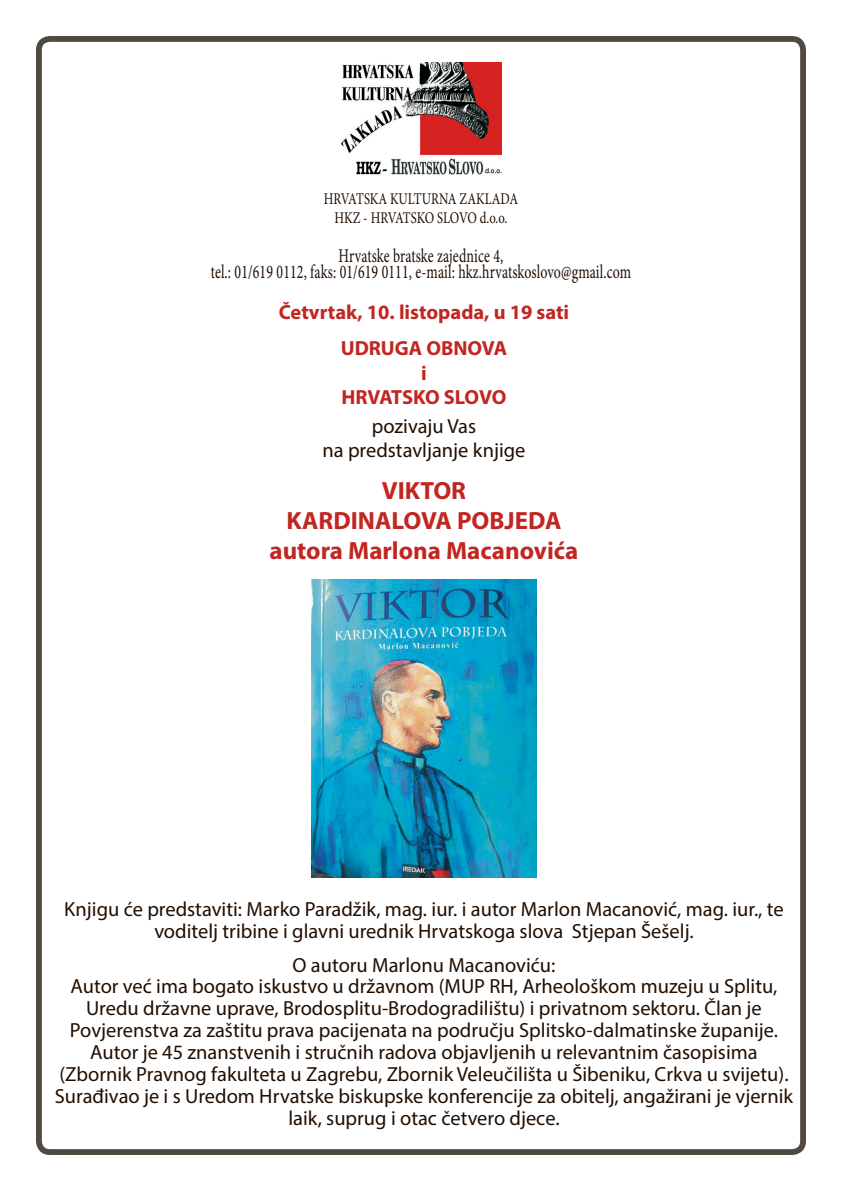
<style>
.page{position:relative;width:842px;height:1191px;background:#fff}
.page>*{position:absolute;margin:0;border:0;box-sizing:border-box;transform-origin:0 0}
.t1{font:700 25px/30px "Myriad Pro";color:#c12622;text-align:center}
.t2{font:20.4px/21.9px "Myriad Pro";color:#200e00;text-align:center}
.t3{font:700 20.4px/36.3px "Myriad Pro";color:#c12622;text-align:center}
.t4{font:19.4px/16.1px "Minion Pro";letter-spacing:.01em;color:#200e00;text-align:center;scale:.71 1}
.t5{font:16.4px/19px "Minion Pro";letter-spacing:-.01em;color:#200e00;text-align:center;scale:.78 1}
</style>
<div class="page">
<img style="left:341px;top:62px;width:161px;height:113px">
<div style="left:36px;top:36px;width:770px;height:1119px;border:6px solid #4f4942;border-radius:11px"></div>
<img style="left:312px;top:579px;width:224px;height:299px">
<p class="t5" style="left:324px;top:189px;width:251px">HRVATSKA KULTURNA ZAKLADA<br>HKZ - HRVATSKO SLOVO d.o.o.</p>
<p class="t4" style="left:211px;top:248px;width:594px">Hrvatske bratske zajednice 4,<br>tel.: 01/619 0112, faks: 01/619 0111, e-mail: hkz.hrvatskoslovo@gmail.com</p>
<p class="t3" style="left:279px;top:293px;width:292px">Četvrtak, 10. listopada, u 19 sati<br>UDRUGA OBNOVA</p>
<p class="t3" style="left:341px;top:360px;width:167px;line-height:24.5px">i<br>HRVATSKO SLOVO</p>
<p class="t2" style="left:322px;top:414px;width:205px;line-height:23.4px">pozivaju Vas<br>na predstavljanje knjige</p>
<p class="t1" style="left:270px;top:474px;width:310px">VIKTOR<br>KARDINALOVA POBJEDA autora Marlona Macanovića</p>
<p class="t2" style="left:64px;top:897px;width:721px">Knjigu će predstaviti: Marko Paradžik, mag. iur. i autor Marlon Macanović, mag. iur., te voditelj tribine i glavni urednik Hrvatskoga slova Stjepan Šešelj.</p>
<p class="t2" style="left:55px;top:953px;width:740px">O autoru Marlonu Macanoviću:<br>Autor već ima bogato iskustvo u državnom (MUP RH, Arheološkom muzeju u Splitu, Uredu državne uprave, Brodosplitu-Brodogradilištu) i privatnom sektoru. Član je Povjerenstva za zaštitu prava pacijenata na području Splitsko-dalmatinske županije.<br>Autor je 45 znanstvenih i stručnih radova objavljenih u relevantnim časopisima (Zbornik Pravnog fakulteta u Zagrebu, Zbornik Veleučilišta u Šibeniku, Crkva u svijetu).<br>Surađivao je i s Uredom Hrvatske biskupske konferencije za obitelj, angažirani je vjernik laik, suprug i otac četvero djece.</p>
</div>
